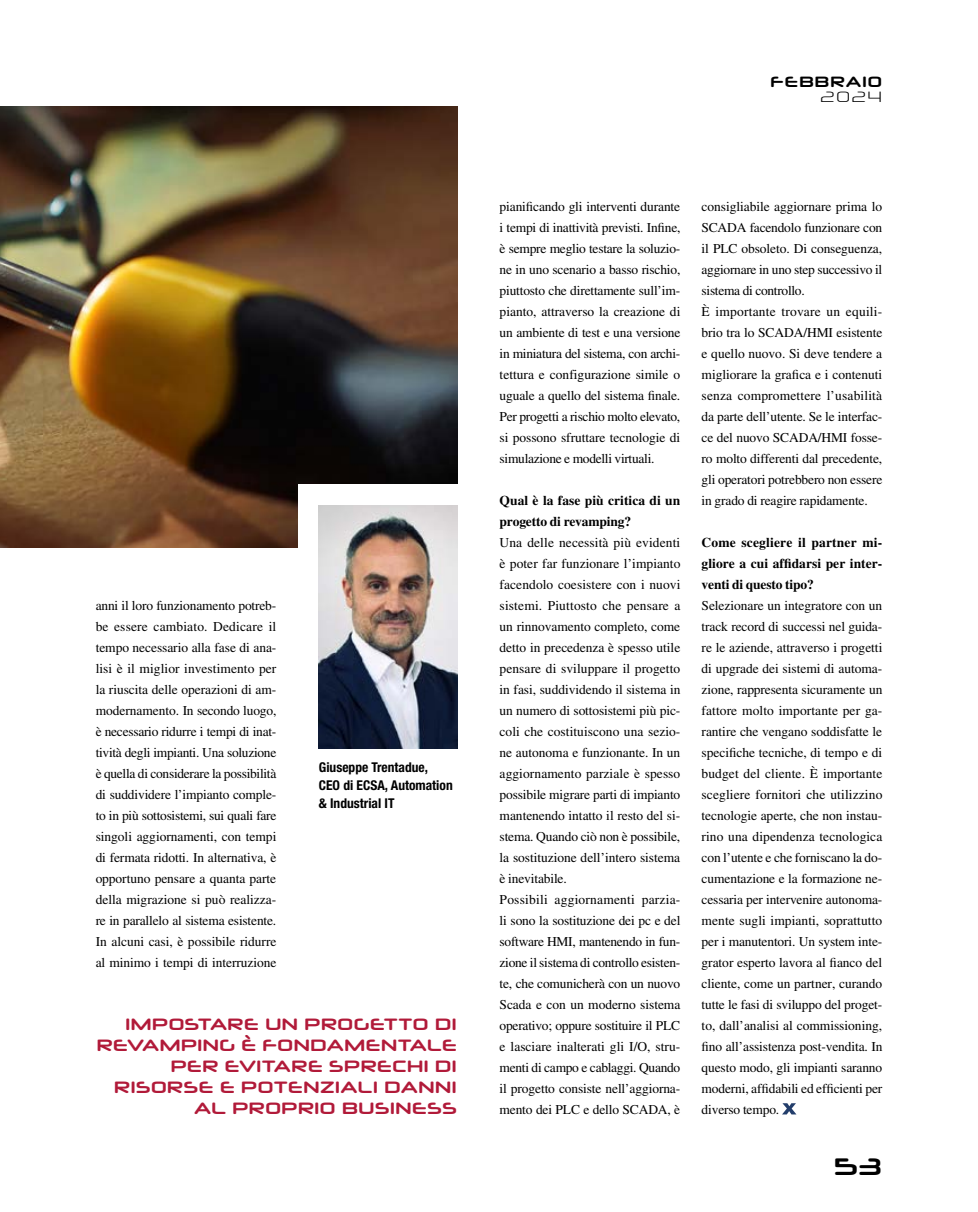
<style>
.page{position:relative;width:978px;height:1212px;background:#fff}
.page>*{position:absolute;margin:0;border:0;box-sizing:border-box;transform-origin:0 0}
.t1{font:700 24px "Neuropol X Rg";color:#000}
.AU_Articolo_Civetta_didona2023{font:700 16.5px/21px "Neuropol X Rg";letter-spacing:-.005em;color:#b11a39;text-align:right}
.t2{font:700 15px "Neuropol X Rg";color:#000}
.t3{font:15px "Neuropol X Lt";color:#000}
.AU_ArticoliTesto_2023{font:13.5px/21px "Times LT Std";letter-spacing:-.01em;color:#000;text-align:justify}
.AU_ArticoliTesto_2023-2{font:700 13.5px/21px "Times LT Std";color:#000}
.AU_ArticoliDidascalia2023{font:700 condensed 13.5px/18px "Helvetica Neue LT Std";color:#000}
</style>
<div class="page">
<img style="left:0;top:106px;width:457px;height:441px">
<div style="left:298px;top:484px;width:180px;height:179px;background:#fff"></div>
<img style="left:319px;top:505px;width:138px;height:243px">
<svg style="left:782px;top:1103px;width:14px;height:11px"></svg>
<p class="AU_ArticoliTesto_2023" style="left:96px;top:595px;width:182px">anni il loro funzionamento potreb&shy;be essere cambiato. Dedicare il tempo necessario alla fase di ana&shy;lisi è il miglior investimento per la riuscita delle operazioni di am&shy;modernamento. In secondo luogo, è necessario ridurre i tempi di inat&shy;tività degli impianti. Una soluzione è quella di considerare la possibilità di suddividere l’impianto comple&shy;to in più sottosistemi, sui quali fare singoli aggiornamenti, con tempi di fermata ridotti. In alternativa, è opportuno pensare a quanta parte della migrazione si può realizza&shy;re in parallelo al sistema esistente.<br>In alcuni casi, è possibile ridurre al minimo i tempi di interruzione</p>
<p class="AU_ArticoliDidascalia2023" style="left:319px;top:758px;width:135px">Giuseppe Trentadue,<br>CEO di ECSA, Automation &amp; Industrial IT</p>
<p class="AU_Articolo_Civetta_didona2023" style="left:96px;top:1012px;width:362px">IMPOSTARE UN PROGETTO DI<br>REVAMPING È FONDAMENTALE<br>PER EVITARE SPRECHI DI<br>RISORSE E POTENZIALI DANNI<br>AL PROPRIO BUSINESS</p>
<p class="t2" style="left:770px;top:69px;width:15px">FEBBRAIO</p>
<p class="t3" style="left:820px;top:84px;width:64px">2024</p>
<p class="AU_ArticoliTesto_2023" style="left:500px;top:196px;width:182px">pianificando gli interventi durante i tempi di inattività previsti. Infine, è sempre meglio testare la soluzio&shy;ne in uno scenario a basso rischio, piuttosto che direttamente sull’im&shy;pianto, attraverso la creazione di un ambiente di test e una versione in miniatura del sistema, con archi&shy;tettura e configurazione simile o uguale a quello del sistema finale.<br>Per progetti a rischio molto elevato, si possono sfruttare tecnologie di simulazione e modelli virtuali.</p>
<p class="AU_ArticoliTesto_2023-2" style="left:500px;top:490px;width:182px">Qual è la fase più critica di un progetto di revamping?</p>
<p class="AU_ArticoliTesto_2023" style="left:500px;top:532px;width:182px">Una delle necessità più evidenti è poter far funzionare l’impianto facendolo coesistere con i nuovi sistemi. Piuttosto che pensare a un rinnovamento completo, come detto in precedenza è spesso utile pensare di sviluppare il progetto in fasi, suddividendo il sistema in un numero di sottosistemi più pic&shy;coli che costituiscono una sezio&shy;ne autonoma e funzionante. In un aggiornamento parziale è spesso possibile migrare parti di impianto mantenendo intatto il resto del si&shy;stema. Quando ciò non è possibile, la sostituzione dell’intero sistema è inevitabile.</p>
<p class="AU_ArticoliTesto_2023" style="left:500px;top:889px;width:182px">Possibili aggiornamenti parzia&shy;li sono la sostituzione dei pc e del software HMI, mantenendo in fun&shy;zione il sistema di controllo esisten&shy;te, che comunicherà con un nuovo Scada e con un moderno sistema operativo; oppure sostituire il PLC e lasciare inalterati gli I/O, stru&shy;menti di campo e cablaggi. Quando il progetto consiste nell’aggiorna&shy;mento dei PLC e dello SCADA, è</p>
<p class="AU_ArticoliTesto_2023" style="left:702px;top:196px;width:182px">consigliabile aggiornare prima lo SCADA facendolo funzionare con il PLC obsoleto. Di conseguenza, aggiornare in uno step successivo il sistema di controllo.</p>
<p class="AU_ArticoliTesto_2023" style="left:702px;top:301px;width:182px">È importante trovare un equili&shy;brio tra lo SCADA/HMI esistente e quello nuovo. Si deve tendere a migliorare la grafica e i contenuti senza compromettere l’usabilità da parte dell’utente. Se le interfac&shy;ce del nuovo SCADA/HMI fosse&shy;ro molto differenti dal precedente, gli operatori potrebbero non essere in grado di reagire rapidamente.</p>
<p class="AU_ArticoliTesto_2023-2" style="left:702px;top:532px;width:182px;text-align:justify">Come scegliere il partner mi&shy;gliore a cui affidarsi per inter&shy;venti di questo tipo?</p>
<p class="AU_ArticoliTesto_2023" style="left:702px;top:595px;width:182px">Selezionare un integratore con un track record di successi nel guida&shy;re le aziende, attraverso i progetti di upgrade dei sistemi di automa&shy;zione, rappresenta sicuramente un fattore molto importante per ga&shy;rantire che vengano soddisfatte le specifiche tecniche, di tempo e di budget del cliente. È importante scegliere fornitori che utilizzino tecnologie aperte, che non instau&shy;rino una dipendenza tecnologica con l’utente e che forniscano la do&shy;cumentazione e la formazione ne&shy;cessaria per intervenire autonoma&shy;mente sugli impianti, soprattutto per i manutentori. Un system inte&shy;grator esperto lavora al fianco del cliente, come un partner, curando tutte le fasi di sviluppo del proget&shy;to, dall’analisi al commissioning, fino all’assistenza post-vendita. In questo modo, gli impianti saranno moderni, affidabili ed efficienti per diverso tempo.</p>
<h1 class="t1" style="left:834px;top:1146px;width:50px">53</h1>
</div>
